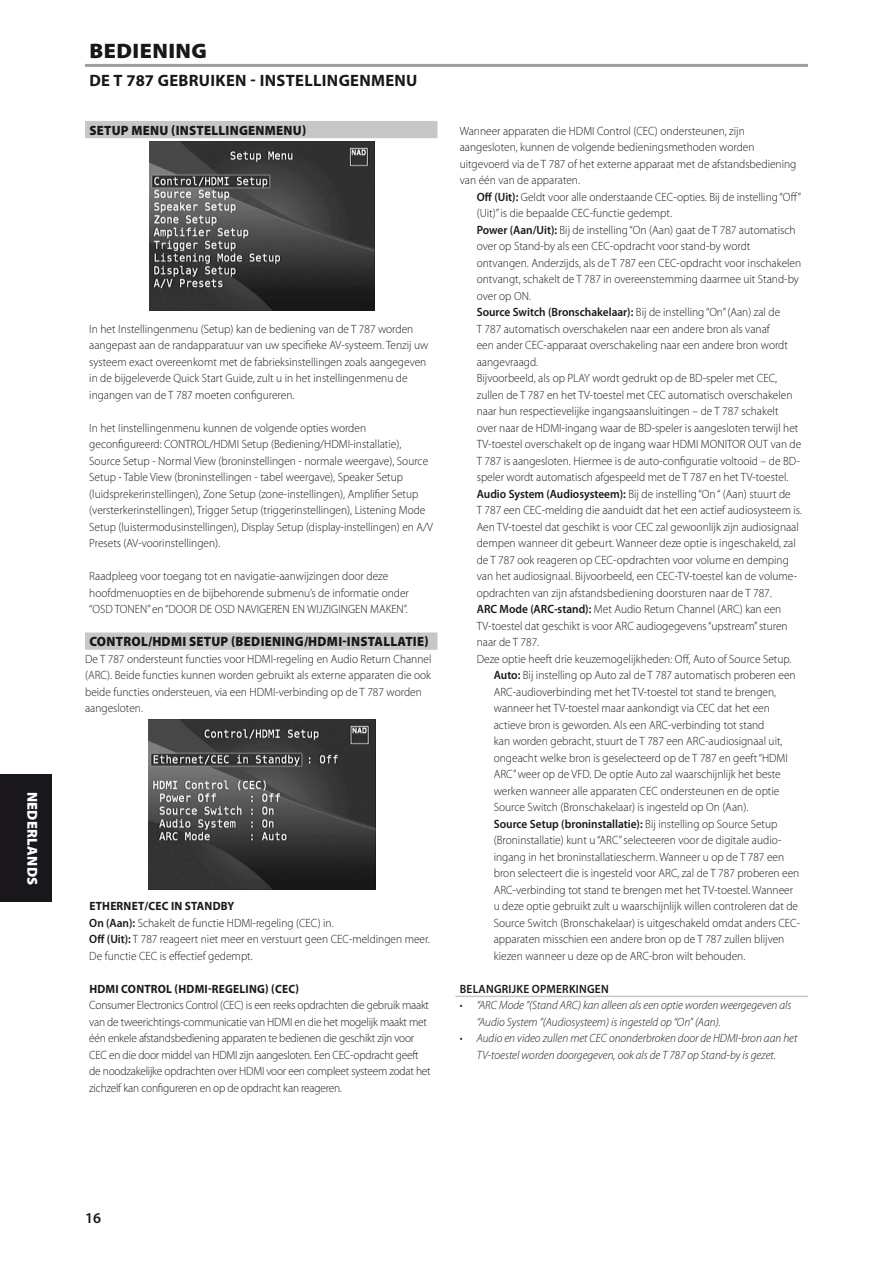
<style>
.page{position:relative;width:893px;height:1263px;background:#fff}
.page>*{position:absolute;margin:0;border:0;box-sizing:border-box;transform-origin:0 0}
.Body_copy_-_header{font:900 21px "Myriad Pro";letter-spacing:.02em;color:#1a171c;scale:1.05 1}
.Body_copy_-_header-2{font:700 16.5px "Myriad Pro";letter-spacing:.02em;color:#1a171c}
.t1{font:600 15px "Myriad Pro";color:#1a171c}
.t2{font:900 14.4px "Myriad Pro";letter-spacing:.02em;color:#fff}
.Body_copy_-_sub-sect{font:900 13.5px "Myriad Pro";letter-spacing:.02em;color:#1a171c;scale:.95 1}
.Body_copy_-_indent_1{font:300 12px/16.5px "Myriad Pro";color:#1a171c;scale:.95 1}
.Body_copy_-_normal{font:300 12px/16.5px "Myriad Pro";color:#1a171c;scale:.95 1}
.Body_copy_-_indent_2{font:300 12px/16.5px "Myriad Pro";color:#1a171c;scale:.95 1}
.Body_copy_-_normal-2{font:300 12px/16.5px "Myriad Pro";letter-spacing:-.02em;color:#1a171c;scale:.95 1}
.Body_copy_-_note{font:italic 300 12px/16.5px "Myriad Pro";color:#1a171c;scale:.95 1}
.Body_copy_-_sub-sect-2{font:700 12px "Myriad Pro";letter-spacing:.02em;color:#1a171c;scale:.95 1}
.Body_copy_-_note_hea{font:600 12px "Myriad Pro";letter-spacing:.02em;color:#1a171c;scale:.95 1}
.s1{font-weight:600}
.s2{font-style:normal}
</style>
<div class="page">
<div style="left:85px;top:121px;width:352px;height:17px;background:#c6c7c9"></div>
<div style="left:85px;top:632px;width:352px;height:18px;background:#c6c7c9"></div>
<hr style="left:455px;top:996px;width:353px;height:1px;background:#c6c7c9">
<hr style="left:85px;top:64px;width:723px;height:3px;background:#9d9ea0">
<img style="left:150px;top:142px;width:225px;height:169px">
<img style="left:149px;top:719px;width:226px;height:170px">
<div style="left:0;top:774px;width:51px;height:128px;background:#1a171c"></div>
<p class="t2" style="left:42px;top:791px;width:95px;rotate:90deg">NEDERLANDS</p>
<p class="Body_copy_-_header" style="left:90px;top:37px;width:113px">BEDIENING</p>
<p class="Body_copy_-_header-2" style="left:89px;top:70px;width:330px">DE T 787 GEBRUIKEN - INSTELLINGENMENU</p>
<p class="Body_copy_-_sub-sect" style="left:89px;top:121px;width:230px">SETUP MENU (INSTELLINGENMENU)</p>
<p class="Body_copy_-_normal" style="left:89px;top:320px;width:359px">In het Instellingenmenu (Setup) kan de bediening van de T 787 worden aangepast aan de randapparatuur van uw specifieke AV-systeem. Tenzij uw systeem exact overeenkomt met de fabrieksinstellingen zoals aangegeven in de bijgeleverde Quick Start Guide, zult u in het instellingenmenu de ingangen van de T 787 moeten configureren.</p>
<p class="Body_copy_-_normal" style="left:89px;top:419px;width:363px">In het Iinstellingenmenu kunnen de volgende opties worden geconfigureerd: CONTROL/HDMI Setup (Bediening/HDMI-installatie), Source Setup - Normal View (broninstellingen - normale weergave), Source Setup - Table View (broninstellingen - tabel weergave), Speaker Setup (luidsprekerinstellingen), Zone Setup (zone-instellingen), Amplifier Setup (versterkerinstellingen), Trigger Setup (triggerinstellingen), Listening Mode Setup (luistermodusinstellingen), Display Setup (display-instellingen) en A/V Presets (AV-voorinstellingen).</p>
<p class="Body_copy_-_normal" style="left:89px;top:568px;width:338px">Raadpleeg voor toegang tot en navigatie-aanwijzingen door deze hoofdmenuopties en de bijbehorende submenu’s de informatie onder “OSD TONEN” en “DOOR DE OSD NAVIGEREN EN WIJZIGINGEN MAKEN”.</p>
<p class="Body_copy_-_sub-sect" style="left:89px;top:632px;width:359px">CONTROL/HDMI SETUP (BEDIENING/HDMI-INSTALLATIE)</p>
<p class="Body_copy_-_normal" style="left:85px;top:650px;width:366px">De T 787 ondersteunt functies voor HDMI-regeling en Audio Return Channel (ARC). Beide functies kunnen worden gebruikt als externe apparaten die ook beide functies ondersteuen, via een HDMI-verbinding op de T 787 worden aangesloten.</p>
<p class="Body_copy_-_sub-sect-2" style="left:89px;top:898px;width:154px">ETHERNET/CEC IN STANDBY</p>
<p class="Body_copy_-_normal" style="left:89px;top:914px;width:259px"><span class="s1">On (Aan):</span> Schakelt de functie HDMI-regeling (CEC) in.</p>
<p class="Body_copy_-_normal" style="left:89px;top:931px;width:360px"><span class="s1">Off (Uit):</span> T 787 reageert niet meer en verstuurt geen CEC-meldingen meer.<br>De functie CEC is effectief gedempt.</p>
<p class="Body_copy_-_sub-sect-2" style="left:89px;top:981px;width:222px">HDMI CONTROL (HDMI-REGELING) (CEC)</p>
<p class="Body_copy_-_normal-2" style="left:89px;top:997px;width:361px">Consumer Electronics Control (CEC) is een reeks opdrachten die gebruik maakt van de tweerichtings-communicatie van HDMI en die het mogelijk maakt met één enkele afstandsbediening apparaten te bedienen die geschikt zijn voor CEC en die door middel van HDMI zijn aangesloten. Een CEC-opdracht geeft de noodzakelijke opdrachten over HDMI voor een compleet systeem zodat het zichzelf kan configureren en op de opdracht kan reageren.</p>
<p class="Body_copy_-_normal" style="left:460px;top:122px;width:356px">Wanneer apparaten die HDMI Control (CEC) ondersteunen, zijn aangesloten, kunnen de volgende bedieningsmethoden worden uitgevoerd via de T 787 of het externe apparaat met de afstandsbediening van één van de apparaten.</p>
<p class="Body_copy_-_indent_1" style="left:477px;top:188px;width:343px"><span class="s1">Off (Uit):</span> Geldt voor alle onderstaande CEC-opties. Bij de instelling “Off” (Uit)” is die bepaalde CEC-functie gedempt.</p>
<p class="Body_copy_-_indent_1" style="left:477px;top:221px;width:343px"><span class="s1">Power (Aan/Uit):</span> Bij de instelling “On (Aan) gaat de T 787 automatisch over op Stand-by als een CEC-opdracht voor stand-by wordt ontvangen. Anderzijds, als de T 787 een CEC-opdracht voor inschakelen ontvangt, schakelt de T 787 in overeenstemming daarmee uit Stand-by over op ON.</p>
<p class="Body_copy_-_indent_1" style="left:477px;top:304px;width:329px"><span class="s1">Source Switch (Bronschakelaar):</span> Bij de instelling “On” (Aan) zal de T 787 automatisch overschakelen naar een andere bron als vanaf een ander CEC-apparaat overschakeling naar een andere bron wordt aangevraagd.</p>
<p class="Body_copy_-_indent_1" style="left:477px;top:370px;width:343px">Bijvoorbeeld, als op PLAY wordt gedrukt op de BD-speler met CEC, zullen de T 787 en het TV-toestel met CEC automatisch overschakelen naar hun respectievelijke ingangsaansluitingen – de T 787 schakelt over naar de HDMI-ingang waar de BD-speler is aangesloten terwijl het TV-toestel overschakelt op de ingang waar HDMI MONITOR OUT van de T 787 is aangesloten. Hiermee is de auto-configuratie voltooid – de BD&shy;speler wordt automatisch afgespeeld met de T 787 en het TV-toestel.</p>
<p class="Body_copy_-_indent_1" style="left:477px;top:485px;width:344px"><span class="s1">Audio System (Audiosysteem):</span> Bij de instelling “On “ (Aan) stuurt de<br>T 787 een CEC-melding die aanduidt dat het een actief audiosysteem is.<br>Aen TV-toestel dat geschikt is voor CEC zal gewoonlijk zijn audiosignaal dempen wanneer dit gebeurt. Wanneer deze optie is ingeschakeld, zal de T 787 ook reageren op CEC-opdrachten voor volume en demping van het audiosignaal. Bijvoorbeeld, een CEC-TV-toestel kan de volume&shy;opdrachten van zijn afstandsbediening doorsturen naar de T 787.</p>
<p class="Body_copy_-_indent_1" style="left:477px;top:601px;width:329px"><span class="s1">ARC Mode (ARC-stand):</span> Met Audio Return Channel (ARC) kan een<br>TV-toestel dat geschikt is voor ARC audiogegevens “upstream” sturen naar de T 787.</p>
<p class="Body_copy_-_indent_1" style="left:477px;top:650px;width:333px">Deze optie heeft drie keuzemogelijkheden: Off, Auto of Source Setup.</p>
<p class="Body_copy_-_indent_2" style="left:494px;top:667px;width:319px"><span class="s1">Auto:</span> Bij instelling op Auto zal de T 787 automatisch proberen een ARC-audioverbinding met het TV-toestel tot stand te brengen, wanneer het TV-toestel maar aankondigt via CEC dat het een actieve bron is geworden. Als een ARC-verbinding tot stand<br>kan worden gebracht, stuurt de T 787 een ARC-audiosignaal uit, ongeacht welke bron is geselecteerd op de T 787 en geeft “HDMI ARC” weer op de VFD. De optie Auto zal waarschijnlijk het beste werken wanneer alle apparaten CEC ondersteunen en de optie Source Switch (Bronschakelaar) is ingesteld op On (Aan).</p>
<p class="Body_copy_-_indent_2" style="left:494px;top:815px;width:324px"><span class="s1">Source Setup (broninstallatie):</span> Bij instelling op Source Setup (Broninstallatie) kunt u “ARC” selecteeren voor de digitale audio&shy;ingang in het broninstallatiescherm. Wanneer u op de T 787 een bron selecteert die is ingesteld voor ARC, zal de T 787 proberen een ARC-verbinding tot stand te brengen met het TV-toestel. Wanneer u deze optie gebruikt zult u waarschijnlijk willen controleren dat de Source Switch (Bronschakelaar) is uitgeschakeld omdat anders CEC&shy;apparaten misschien een andere bron op de T 787 zullen blijven kiezen wanneer u deze op de ARC-bron wilt behouden.</p>
<p class="Body_copy_-_note_hea" style="left:460px;top:981px;width:158px">BELANGRIJKE OPMERKINGEN</p>
<p class="Body_copy_-_note" style="left:477px;top:997px;width:333px;text-indent:-17px"><span class="s2">•</span> “ARC Mode “(Stand ARC) kan alleen als een optie worden weergegeven als “Audio System “(Audiosysteem) is ingesteld op “On” (Aan).</p>
<p class="Body_copy_-_note" style="left:460px;top:1030px;width:357px;text-align:center"><span class="s2">•</span> Audio en video zullen met CEC ononderbroken door de HDMI-bron aan het<br>TV-toestel worden doorgegeven, ook als de T 787 op Stand-by is gezet.</p>
<p class="t1" style="left:85px;top:1208px;width:18px">16</p>
</div>
